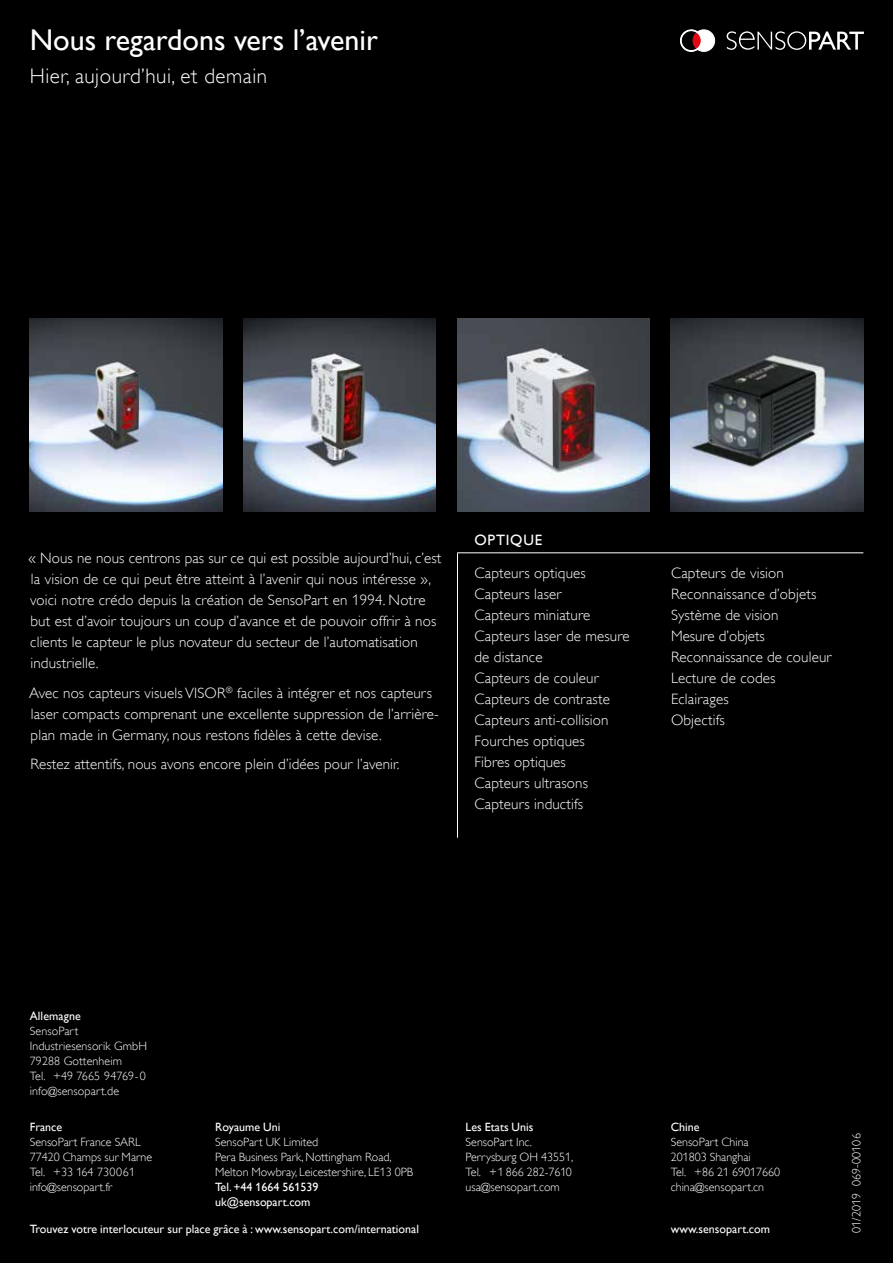
<style>
.page{position:relative;width:893px;height:1263px;background:#000}
.page>*{position:absolute;margin:0;border:0;box-sizing:border-box;transform-origin:0 0}
.t1{font:30px "Gill Alt One";color:#fff}
.t2{font:300 21px "Gill Alt One";letter-spacing:.025em;color:#fff}
.t3{font:300 15px/21px "Gill Alt One";letter-spacing:.01em;color:#fff}
.t4{font:15px "Gill Alt One";letter-spacing:.05em;color:#fff}
.t5{font:300 12px/15px "Gill Alt One";color:#fff}
.t6{font:12px/15px "Gill Alt One";color:#fff}
</style>
<div class="page">
<svg style="left:727px;top:31px;width:137px;height:19px"></svg>
<svg style="left:680px;top:30px;width:35px;height:22px"></svg>
<hr style="left:457px;top:552px;width:214px;height:1px;background:#fff">
<hr style="left:457px;top:553px;width:1px;height:285px;background:#fff">
<hr style="left:671px;top:552px;width:192px;height:1px;background:#fff">
<img style="left:671px;top:319px;width:192px;height:192px">
<img style="left:30px;top:319px;width:192px;height:192px">
<img style="left:243px;top:319px;width:193px;height:192px">
<img style="left:457px;top:319px;width:192px;height:192px">
<h1 class="t1" style="left:30px;top:23px;width:350px">Nous regardons vers l’avenir</h1>
<h2 class="t2" style="left:30px;top:64px;width:239px">Hier, aujourd’hui, et demain</h2>
<p class="t3" style="left:28px;top:548px;width:415px">« Nous ne nous centrons pas sur ce qui est possible aujourd’hui, c’est la vision de ce qui peut être atteint à l’avenir qui nous intéresse », voici notre crédo depuis la création de SensoPart en 1994. Notre but est d’avoir toujours un coup d’avance et de pouvoir offrir à nos clients le capteur le plus novateur du secteur de l’automatisation industrielle.</p>
<p class="t3" style="left:29px;top:682px;width:411px">Avec nos capteurs visuels VISOR<sup>®</sup> faciles à intégrer et nos capteurs laser compacts comprenant une excellente suppression de l’arrière&shy;plan made in Germany, nous restons fidèles à cette devise.</p>
<p class="t3" style="left:30px;top:754px;width:371px">Restez attentifs, nous avons encore plein d’idées pour l’avenir.</p>
<p class="t4" style="left:474px;top:531px;width:69px">OPTIQUE</p>
<p class="t3" style="left:474px;top:562px;width:157px">Capteurs optiques<br>Capteurs laser<br>Capteurs miniature<br>Capteurs laser de mesure de distance<br>Capteurs de couleur<br>Capteurs de contraste<br>Capteurs anti-collision<br>Fourches optiques<br>Fibres optiques<br>Capteurs ultrasons<br>Capteurs inductifs</p>
<p class="t3" style="left:671px;top:562px;width:162px">Capteurs de vision<br>Reconnaissance d’objets<br>Système de vision<br>Mesure d’objets<br>Reconnaissance de couleur<br>Lecture de codes<br>Eclairages<br>Objectifs</p>
<p class="t6" style="left:30px;top:1009px;width:53px">Allemagne</p>
<p class="t5" style="left:30px;top:1024px;width:119px">SensoPart<br>Industriesensorik GmbH<br>79288 Gottenheim<br>Tel. +49 7665 94769-0 info@sensopart.de</p>
<p class="t6" style="left:30px;top:1119px;width:34px">France</p>
<p class="t5" style="left:30px;top:1134px;width:124px">SensoPart France SARL<br>77420 Champs sur Marne<br>Tel. +33 164 730061 info@sensopart.fr</p>
<p class="t6" style="left:215px;top:1119px;width:67px">Royaume Uni</p>
<p class="t5" style="left:215px;top:1134px;width:200px">SensoPart UK Limited<br>Pera Business Park, Nottingham Road,<br>Melton Mowbray, Leicestershire, LE13 0PB</p>
<p class="t6" style="left:215px;top:1179px;width:105px">Tel. +44 1664 561539 uk@sensopart.com</p>
<p class="t6" style="left:30px;top:1221px;width:391px">Trouvez votre interlocuteur sur place grâce à : www.sensopart.com/international</p>
<p class="t6" style="left:466px;top:1119px;width:69px">Les Etats Unis</p>
<p class="t5" style="left:466px;top:1134px;width:109px">SensoPart Inc.<br>Perrysburg OH 43551,<br>Tel. +1 866 282-7610 usa@sensopart.com</p>
<p class="t6" style="left:671px;top:1119px;width:30px">Chine</p>
<p class="t5" style="left:671px;top:1134px;width:111px">SensoPart China<br>201803 Shanghai<br>Tel. +86 21 69017660 china@sensopart.cn</p>
<p class="t6" style="left:671px;top:1221px;width:101px">www.sensopart.com</p>
<p class="t5" style="left:849px;top:1233px;width:101px;rotate:-90deg">01/2019 069-00106</p>
</div>
